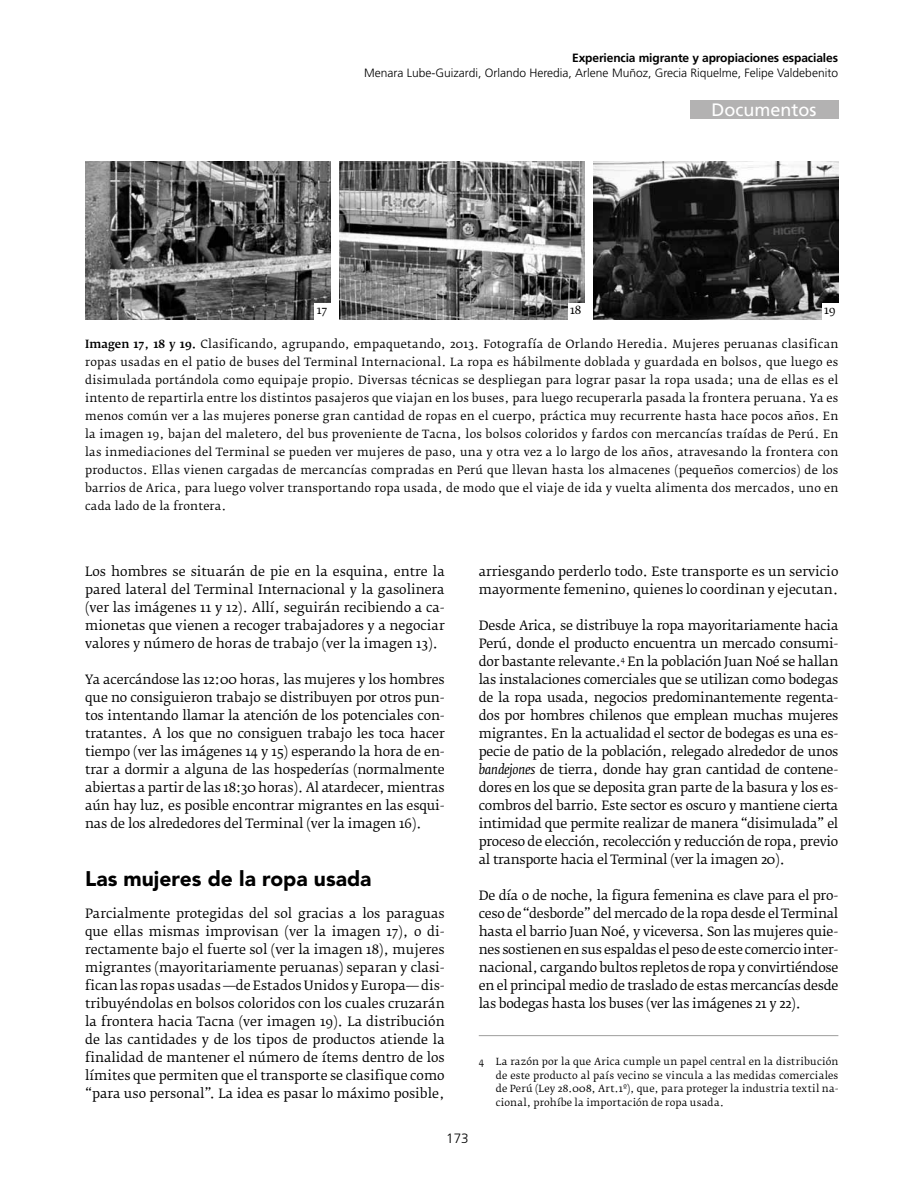
<style>
.page{position:relative;width:915px;height:1191px;background:#fff}
.page>*{position:absolute;margin:0;border:0;box-sizing:border-box;transform-origin:0 0}
.t1{font:900 21px "Avenir LT Std";color:#000}
.t2{font:18px "Frutiger LT Std";color:#fff}
.t3{font:300 13.5px "Frutiger LT Std";color:#000}
.t4{font:12.75px/18px "Fedra Serif B";color:#000;text-align:justify}
.t5{font:300 12px "Frutiger LT Std";color:#000}
.t6{font:700 12px "Frutiger LT Std";letter-spacing:-.01em;color:#000}
.t7{font:11.25px/18px "Fedra Serif B";letter-spacing:.02em;color:#000;text-align:justify}
.t8{font:9.75px/13.5px "Fedra Serif B";letter-spacing:.025em;color:#000;text-align:justify}
.s1{font-weight:500}
.s2{font-style:italic}
</style>
<div class="page">
<img style="left:85px;top:162px;width:245px;height:157px">
<img style="left:339px;top:162px;width:245px;height:157px">
<img style="left:593px;top:162px;width:245px;height:157px">
<hr style="left:478px;top:1035px;width:360px;height:1px;background:#9d9d9c">
<div style="left:314px;top:303px;width:17px;height:17px;background:#fff"></div>
<div style="left:567px;top:303px;width:17px;height:17px;background:#fff"></div>
<div style="left:821px;top:303px;width:17px;height:17px;background:#fff"></div>
<div style="left:689px;top:100px;width:149px;height:18px;background:#b3b2b2"></div>
<p class="t6" style="left:572px;top:51px;width:267px">Experiencia migrante y apropiaciones espaciales</p>
<p class="t5" style="left:364px;top:66px;width:475px">Menara Lube-Guizardi, Orlando Heredia, Arlene Muñoz, Grecia Riquelme, Felipe Valdebenito</p>
<h2 class="t2" style="left:711px;top:99px;width:106px">Documentos</h2>
<p class="t7" style="left:317px;top:301px;width:12px">17</p>
<p class="t7" style="left:569px;top:301px;width:13px">18</p>
<p class="t7" style="left:823px;top:301px;width:13px">19</p>
<p class="t7" style="left:85px;top:335px;width:754px"><span class="s1">Imagen 17, 18 y 19.</span> Clasificando, agrupando, empaquetando, 2013. Fotografía de Orlando Heredia. Mujeres peruanas clasifican ropas usadas en el patio de buses del Terminal Internacional. La ropa es hábilmente doblada y guardada en bolsos, que luego es disimulada portándola como equipaje propio. Diversas técnicas se despliegan para lograr pasar la ropa usada; una de ellas es el intento de repartirla entre los distintos pasajeros que viajan en los buses, para luego recuperarla pasada la frontera peruana. Ya es menos común ver a las mujeres ponerse gran cantidad de ropas en el cuerpo, práctica muy recurrente hasta hace pocos años. En la imagen 19, bajan del maletero, del bus proveniente de Tacna, los bolsos coloridos y fardos con mercancías traídas de Perú. En las inmediaciones del Terminal se pueden ver mujeres de paso, una y otra vez a lo largo de los años, atravesando la frontera con productos. Ellas vienen cargadas de mercancías compradas en Perú que llevan hasta los almacenes (pequeños comercios) de los barrios de Arica, para luego volver transportando ropa usada, de modo que el viaje de ida y vuelta alimenta dos mercados, uno en cada lado de la frontera.</p>
<p class="t4" style="left:85px;top:563px;width:361px">Los hombres se situarán de pie en la esquina, entre la pared lateral del Terminal Internacional y la gasolinera (ver las imágenes 11 y 12). Allí, seguirán recibiendo a ca&shy;mionetas que vienen a recoger trabajadores y a negociar valores y número de horas de trabajo (ver la imagen 13).</p>
<p class="t4" style="left:85px;top:671px;width:361px">Ya acercándose las 12:00 horas, las mujeres y los hombres que no consiguieron trabajo se distribuyen por otros pun&shy;tos intentando llamar la atención de los potenciales con&shy;tratantes. A los que no consiguen trabajo les toca hacer tiempo (ver las imágenes 14 y 15) esperando la hora de en&shy;trar a dormir a alguna de las hospederías (normalmente abiertas a partir de las 18:30 horas). Al atardecer, mientras aún hay luz, es posible encontrar migrantes en las esqui&shy;nas de los alrededores del Terminal (ver la imagen 16).</p>
<h1 class="t1" style="left:85px;top:866px;width:288px">Las mujeres de la ropa usada</h1>
<p class="t4" style="left:85px;top:905px;width:361px">Parcialmente protegidas del sol gracias a los paraguas que ellas mismas improvisan (ver la imagen 17), o di&shy;rectamente bajo el fuerte sol (ver la imagen 18), mujeres migrantes (mayoritariamente peruanas) separan y clasi&shy;fican las ropas usadas —de Estados Unidos y Europa— dis&shy;tribuyéndolas en bolsos coloridos con los cuales cruzarán la frontera hacia Tacna (ver imagen 19). La distribución de las cantidades y de los tipos de productos atiende la finalidad de mantener el número de ítems dentro de los límites que permiten que el transporte se clasifique como “para uso personal”. La idea es pasar lo máximo posible,</p>
<p class="t3" style="left:446px;top:1130px;width:24px">173</p>
<p class="t4" style="left:478px;top:563px;width:361px">arriesgando perderlo todo. Este transporte es un servicio mayormente femenino, quienes lo coordinan y ejecutan.</p>
<p class="t4" style="left:478px;top:617px;width:361px">Desde Arica, se distribuye la ropa mayoritariamente hacia Perú, donde el producto encuentra un mercado consumi&shy;dor bastante relevante.<sup>4</sup> En la población Juan Noé se hallan las instalaciones comerciales que se utilizan como bodegas de la ropa usada, negocios predominantemente regenta&shy;dos por hombres chilenos que emplean muchas mujeres migrantes. En la actualidad el sector de bodegas es una es&shy;pecie de patio de la población, relegado alrededor de unos <span class="s2">bandejones</span> de tierra, donde hay gran cantidad de contene&shy;dores en los que se deposita gran parte de la basura y los es&shy;combros del barrio. Este sector es oscuro y mantiene cierta intimidad que permite realizar de manera “disimulada” el proceso de elección, recolección y reducción de ropa, previo al transporte hacia el Terminal (ver la imagen 20).</p>
<p class="t4" style="left:478px;top:887px;width:361px">De día o de noche, la figura femenina es clave para el pro&shy;ceso de “desborde” del mercado de la ropa desde el Terminal hasta el barrio Juan Noé, y viceversa. Son las mujeres quie&shy;nes sostienen en sus espaldas el peso de este comercio inter&shy;nacional, cargando bultos repletos de ropa y convirtiéndose en el principal medio de traslado de estas mercancías desde las bodegas hasta los buses (ver las imágenes 21 y 22).</p>
<p class="t8" style="left:495px;top:1055px;width:344px;text-indent:-17px">4 La razón por la que Arica cumple un papel central en la distribución de este producto al país vecino se vincula a las medidas comerciales de Perú (Ley 28.008, Art.1º), que, para proteger la industria textil na&shy;cional, prohíbe la importación de ropa usada.</p>
</div>
